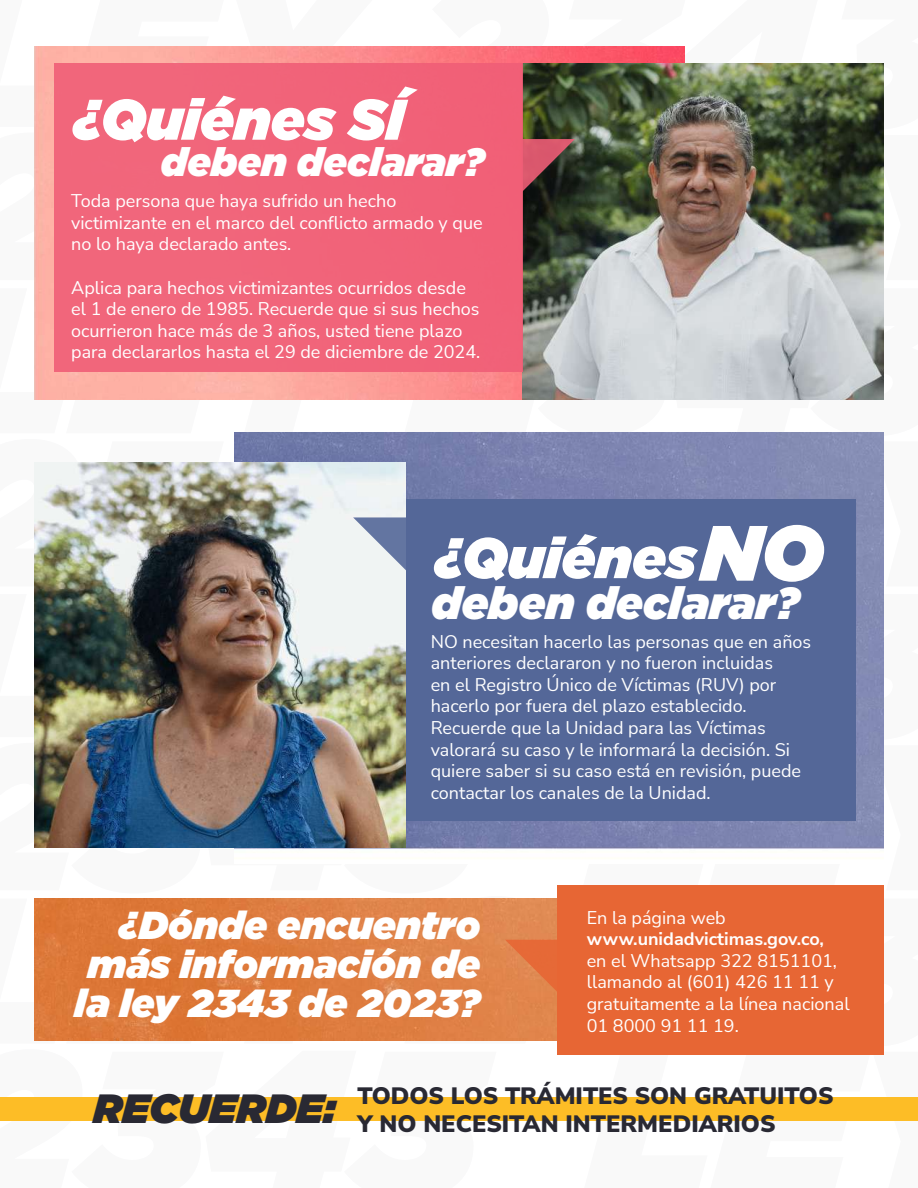
<style>
.page{position:relative;width:918px;height:1188px;background:#fff}
.page>*{position:absolute;margin:0;border:0;box-sizing:border-box;transform-origin:0 0}
.t1{font:italic 900 57.15px "Gotham";color:#fff}
.t2{font:italic 900 45px "Gotham";color:#fff}
.t3{font:italic 900 40.8px "Gotham";color:#292933}
.t4{font:italic 900 39.6px "Gotham";color:#fff}
.t5{font:italic 900 39px/39px "Gotham";color:#fff;text-align:right}
.t6{font:900 23.7px/28.3px "Nunito Sans";color:#292933}
.t7{font:18px/21.6px "Nunito Sans";color:#fff}
.t8{font:700 18px "Nunito Sans";color:#fff}
.s1{font-size:78.15px}
</style>
<div class="page">
<img style="left:0;top:46px;width:918px;height:1075px">
<h1 class="t1" style="left:72px;top:86px;width:333px">¿Quiénes SÍ</h1>
<h3 class="t4" style="left:161px;top:139px;width:325px">deben declarar?</h3>
<p class="t7" style="left:71px;top:189px;width:413px">Toda persona que haya sufrido un hecho victimizante en el marco del conflicto armado y que no lo haya declarado antes.</p>
<p class="t7" style="left:71px;top:276px;width:411px">Aplica para hechos victimizantes ocurridos desde el 1 de enero de 1985. Recuerde que si sus hechos ocurrieron hace más de 3 años, usted tiene plazo para declararlos hasta el 29 de diciembre de 2024.</p>
<h1 class="t1" style="left:434px;top:525px;width:392px">¿Quiénes <span class="s1">NO</span></h1>
<h2 class="t2" style="left:432px;top:577px;width:370px">deben declarar?</h2>
<p class="t7" style="left:431px;top:630px;width:382px">NO necesitan hacerlo las personas que en años anteriores declararon y no fueron incluidas<br>en el Registro Único de Víctimas (RUV) por hacerlo por fuera del plazo establecido.<br>Recuerde que la Unidad para las Víctimas valorará su caso y le informará la decisión. Si quiere saber si su caso está en revisión, puede contactar los canales de la Unidad.</p>
<h3 class="t5" style="left:75px;top:905px;width:407px">¿Dónde encuentro más información de la ley 2343 de 2023?</h3>
<p class="t7" style="left:587px;top:906px;width:141px">En la página web</p>
<p class="t8" style="left:587px;top:926px;width:239px">www.unidadvictimas.gov.co,</p>
<p class="t7" style="left:587px;top:949px;width:264px">en el Whatsapp 322 8151101, llamando al (601) 426 11 11 y gratuitamente a la línea nacional<br>01 8000 91 11 19.</p>
<h3 class="t3" style="left:93px;top:1085px;width:244px">RECUERDE:</h3>
<h3 class="t6" style="left:358px;top:1081px;width:477px">TODOS LOS TRÁMITES SON GRATUITOS<br>Y NO NECESITAN INTERMEDIARIOS</h3>
</div>
